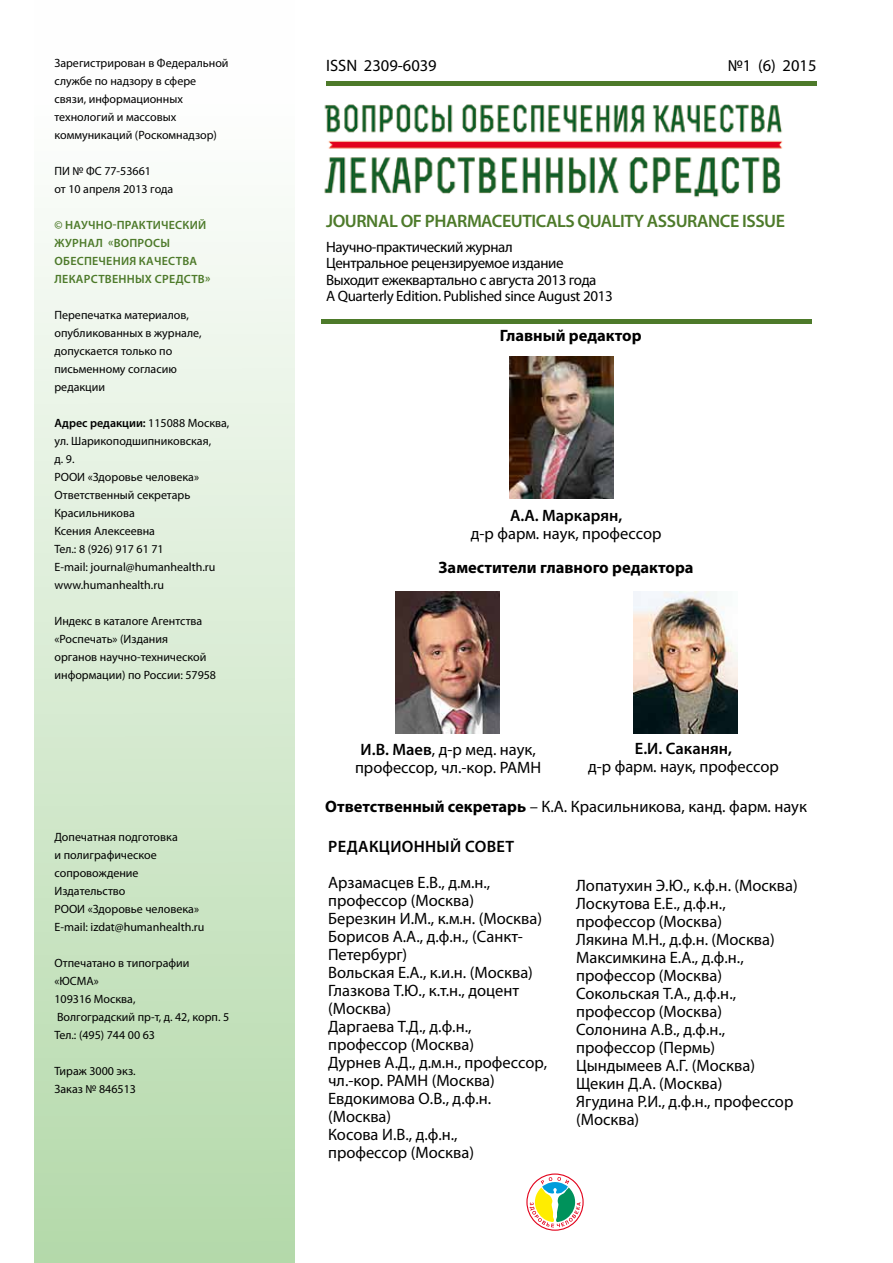
<style>
.page{position:relative;width:893px;height:1263px;background:#fff}
.page>*{position:absolute;margin:0;border:0;box-sizing:border-box;transform-origin:0 0}
.t1{font:600 18px "Myriad Pro";letter-spacing:-.025em;color:#4d7a2a}
.t2{font:16.5px/18px "Myriad Pro";color:#000}
.t3{font:700 16.5px "Myriad Pro";color:#000}
.t4{font:600 16.5px "Myriad Pro";letter-spacing:.005em;color:#000}
.t5{font:600 16.5px "Myriad Pro";letter-spacing:.06em;color:#000}
.t6{font:15px/16.5px "Myriad Pro";letter-spacing:-.025em;color:#000}
.t7{font:12px/18px "Myriad Pro";color:#000}
.t8{font:600 12px/18px "Myriad Pro";letter-spacing:.02em;color:#4d7a2a}
.t9{font:600 12px "Myriad Pro";letter-spacing:.1em;color:#4d7a2a}
.s1{font-weight:600}
.s2{font-weight:700}
</style>
<div class="page">
<div style="left:34px;top:0;width:261px;height:1263px;background:linear-gradient(to bottom,#fff,#b4d9aa)"></div>
<img style="left:509px;top:356px;width:104px;height:142px">
<img style="left:633px;top:591px;width:104px;height:142px">
<img style="left:395px;top:592px;width:104px;height:141px">
<hr style="left:326px;top:81px;width:490px;height:4px;background:#4d7a2a">
<hr style="left:321px;top:319px;width:490px;height:4px;background:#4d7a2a">
<svg style="left:526px;top:1173px;width:58px;height:58px"></svg>
<img style="left:324px;top:104px;width:459px;height:94px">
<p class="t7" style="left:54px;top:54px;width:176px">Зарегистрирован в Федеральной службе по надзору в сфере связи, информационных технологий и массовых коммуникаций (Роскомнадзор)</p>
<p class="t7" style="left:54px;top:162px;width:120px">ПИ № ФС 77-53661<br>от 10 апреля 2013 года</p>
<p class="t8" style="left:54px;top:216px;width:153px">© Научно-практический журнал «Вопросы обеспечени</p>
<p class="t9" style="left:129px;top:254px;width:61px">я качества</p>
<p class="t9" style="left:55px;top:272px;width:59px">лекарственн</p>
<p class="t9" style="left:135px;top:272px;width:77px">ых средств»</p>
<p class="t7" style="left:54px;top:306px;width:149px">Перепечатка материалов, опубликованных в журнале, допускается только по письменному согласию редакции</p>
<p class="t7" style="left:54px;top:414px;width:176px"><span class="s1">Адрес редакции:</span> 115088 Москва, ул. Шарикоподшипниковская,<br>д. 9.<br>РООИ «Здоровье человека»<br>Ответственный секретарь<br>Красильникова<br>Ксения Алексеевна<br>Тел.: 8 (926) 917 61 71<br>E-mail: journal@humanhealth.ru www.humanhealth.ru</p>
<p class="t7" style="left:54px;top:612px;width:163px">Индекс в каталоге Агентства «Роспечать» (Издания<br>органов научно-технической информации) по России: 57958</p>
<p class="t7" style="left:54px;top:828px;width:151px">Допечатная подготовка<br>и полиграфическое сопровождение<br>Издательство<br>РООИ «Здоровье человека»<br>E-mail: izdat@humanhealth.ru</p>
<p class="t7" style="left:54px;top:954px;width:176px">Отпечатано в типографии «ЮСМА»<br>109316 Москва,<br>Волгоградский пр-т, д. 42, корп. 5<br>Тел.: (495) 744 00 63</p>
<p class="t7" style="left:54px;top:1062px;width:83px">Тираж 3000 экз.<br>Заказ № 846513</p>
<p class="t2" style="left:326px;top:56px;width:112px">ISSN 2309-6039</p>
<p class="t2" style="left:728px;top:56px;width:90px">№1 (6) 2015</p>
<p class="t1" style="left:326px;top:210px;width:460px">JOURNAL OF PHARMACEUTICALS QUALITY ASSURANCE ISSUE</p>
<p class="t6" style="left:326px;top:238px;width:288px">Научно-практический журнал<br>Центральное рецензируемое издание Выходит ежеквартально с августа 2013 года<br>A Quarterly Edition. Published since August 2013</p>
<p class="t3" style="left:500px;top:325px;width:143px">Главный редактор</p>
<p class="t4" style="left:510px;top:505px;width:114px">А.А. Маркарян,</p>
<p class="t2" style="left:471px;top:524px;width:192px">д-р фарм. наук, профессор</p>
<p class="t3" style="left:439px;top:556px;width:257px">Заместители главного редактора</p>
<p class="t2" style="left:355px;top:740px;width:188px;text-align:center"><span class="s1">И.В. Маев</span>, д-р мед. наук, профессор, чл.-кор. РАМН</p>
<p class="t4" style="left:635px;top:738px;width:99px">Е.И. Саканян,</p>
<p class="t2" style="left:588px;top:757px;width:192px">д-р фарм. наук, профессор</p>
<p class="t2" style="left:325px;top:797px;width:483px"><span class="s2">Ответственный секретарь</span> – К.А. Красильникова, канд. фарм. наук</p>
<p class="t5" style="left:328px;top:836px;width:186px">Редакционн ый совет</p>
<p class="t2" style="left:328px;top:873px;width:221px">Арзамасцев Е.В., д.м.н., профессор (Москва)<br>Березкин И.М., к.м.н. (Москва)<br>Борисов А.А., д.ф.н., (Санкт-<br>Петербург)<br>Вольская Е.А., к.и.н. (Москва)<br>Глазкова Т.Ю., к.т.н., доцент (Москва)<br>Даргаева Т.Д., д.ф.н., профессор (Москва)<br>Дурнев А.Д., д.м.н., профессор, чл.-кор. РАМН (Москва)<br>Евдокимова О.В., д.ф.н. (Москва)<br>Косова И.В., д.ф.н.,<br>профессор (Москва)</p>
<p class="t2" style="left:576px;top:876px;width:223px">Лопатухин Э.Ю., к.ф.н. (Москва)<br>Лоскутова Е.Е., д.ф.н., профессор (Москва)<br>Лякина М.Н., д.ф.н. (Москва)<br>Максимкина Е.А., д.ф.н., профессор (Москва)<br>Сокольская Т.А., д.ф.н., профессор (Москва)<br>Солонина А.В., д.ф.н., профессор (Пермь)<br>Цындымеев А.Г. (Москва)<br>Щекин Д.А. (Москва)<br>Ягудина Р.И., д.ф.н., профессор (Москва)</p>
</div>
